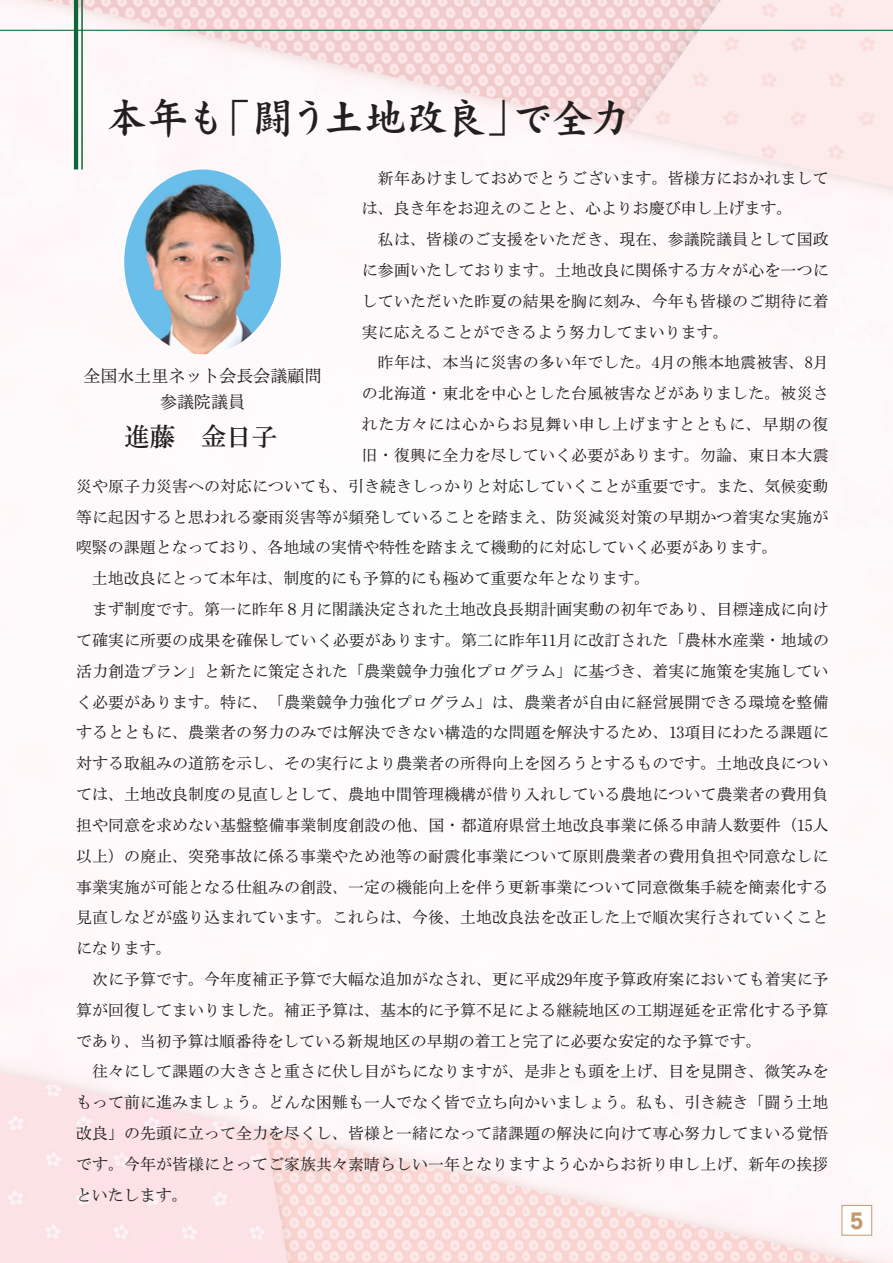
<style>
.page{position:relative;width:893px;height:1263px;background:#fff}
.page>*{position:absolute;margin:0;border:0;box-sizing:border-box;transform-origin:0 0}
.t1{font:42.45px "DF Kai Sho SB WINP RKSJ H";letter-spacing:-.095em;color:#231f20}
.t2{font:25.5px "Rg P Hon Mincho Bd 83 pv RKSJ H";color:#231f20}
.t3{font:21.3px "Rodin Pro EB";color:#c39a6b;scale:.9 1}
.t4{font:16.95px "Rg P Hon Mincho Md 83 pv RKSJ H";color:#231f20}
.t5{font:15.9px "Rg P Hon Mincho Md 83 pv RKSJ H";letter-spacing:.005em;color:#231f20}
.t6{font:15.9px "Rg P Hon Mincho Md 83 pv RKSJ H";letter-spacing:.045em;color:#231f20}
</style>
<div class="page">
<img style="left:0;top:0;width:893px;height:1263px">
<img style="left:124px;top:169px;width:157px;height:185px">
<hr style="left:74px;top:0;width:4px;height:169px;background:#0c6638">
<hr style="left:81px;top:0;width:2px;height:169px;background:#0c6638">
<hr style="left:0;top:30px;width:893px;height:1px;background:#0c6638">
<div style="left:842px;top:1205px;width:30px;height:30px;background:#fff;border:1px solid #c39a6b"></div>
<h1 class="t1" style="left:105px;top:96px;width:528px">本年も「闘う土地改良」で全力</h1>
<p class="t5" style="left:362px;top:169px;width:468px">　新年あけましておめでとうございます。皆様方におかれまして</p>
<p class="t5" style="left:362px;top:200px;width:432px">は、良き年をお迎えのことと、心よりお慶び申し上げます。</p>
<p class="t5" style="left:362px;top:231px;width:468px">　私は、皆様のご支援をいただき、現在、参議院議員として国政</p>
<p class="t5" style="left:362px;top:262px;width:468px">に参画いたしております。土地改良に関係する方々が心を一つに</p>
<p class="t5" style="left:362px;top:293px;width:468px">していただいた昨夏の結果を胸に刻み、今年も皆様のご期待に着</p>
<p class="t5" style="left:362px;top:324px;width:368px">実に応えることができるよう努力してまいります。</p>
<p class="t5" style="left:362px;top:354px;width:468px">　昨年は、本当に災害の多い年でした。4月の熊本地震被害、8月</p>
<p class="t5" style="left:362px;top:385px;width:468px">の北海道・東北を中心とした台風被害などがありました。被災さ</p>
<p class="t6" style="left:362px;top:416px;width:468px">れた方々には心からお見舞い申し上げますとともに、早期の復</p>
<p class="t5" style="left:362px;top:447px;width:468px">旧・復興に全力を尽していく必要があります。勿論、東日本大震</p>
<p class="t5" style="left:76px;top:478px;width:754px">災や原子力災害への対応についても、引き続きしっかりと対応していくことが重要です。また、気候変動</p>
<p class="t5" style="left:76px;top:509px;width:754px">等に起因すると思われる豪雨災害等が頻発していることを踏まえ、防災減災対策の早期かつ着実な実施が</p>
<p class="t5" style="left:76px;top:539px;width:703px">喫緊の課題となっており、各地域の実情や特性を踏まえて機動的に対応していく必要があります。</p>
<p class="t5" style="left:76px;top:570px;width:576px">　土地改良にとって本年は、制度的にも予算的にも極めて重要な年となります。</p>
<p class="t5" style="left:76px;top:601px;width:754px">　まず制度です。第一に昨年８月に閣議決定された土地改良長期計画実動の初年であり、目標達成に向け</p>
<p class="t5" style="left:76px;top:632px;width:754px">て確実に所要の成果を確保していく必要があります。第二に昨年11月に改訂された「農林水産業・地域の</p>
<p class="t5" style="left:76px;top:663px;width:754px">活力創造プラン」と新たに策定された「農業競争力強化プログラム」に基づき、着実に施策を実施してい</p>
<p class="t5" style="left:76px;top:693px;width:754px">く必要があります。特に、「農業競争力強化プログラム」は、農業者が自由に経営展開できる環境を整備</p>
<p class="t5" style="left:76px;top:724px;width:754px">するとともに、農業者の努力のみでは解決できない構造的な問題を解決するため、13項目にわたる課題に</p>
<p class="t5" style="left:76px;top:755px;width:754px">対する取組みの道筋を示し、その実行により農業者の所得向上を図ろうとするものです。土地改良につい</p>
<p class="t5" style="left:76px;top:786px;width:754px">ては、土地改良制度の見直しとして、農地中間管理機構が借り入れしている農地について農業者の費用負</p>
<p class="t5" style="left:76px;top:817px;width:754px">担や同意を求めない基盤整備事業制度創設の他、国・都道府県営土地改良事業に係る申請人数要件（15人</p>
<p class="t5" style="left:76px;top:848px;width:754px">以上）の廃止、突発事故に係る事業やため池等の耐震化事業について原則農業者の費用負担や同意なしに</p>
<p class="t5" style="left:76px;top:878px;width:754px">事業実施が可能となる仕組みの創設、一定の機能向上を伴う更新事業について同意徴集手続を簡素化する</p>
<p class="t5" style="left:76px;top:909px;width:754px">見直しなどが盛り込まれています。これらは、今後、土地改良法を改正した上で順次実行されていくこと</p>
<p class="t5" style="left:76px;top:940px;width:97px">になります。</p>
<p class="t5" style="left:76px;top:971px;width:754px">　次に予算です。今年度補正予算で大幅な追加がなされ、更に平成29年度予算政府案においても着実に予</p>
<p class="t5" style="left:76px;top:1002px;width:754px">算が回復してまいりました。補正予算は、基本的に予算不足による継続地区の工期遅延を正常化する予算</p>
<p class="t5" style="left:76px;top:1032px;width:687px">であり、当初予算は順番待をしている新規地区の早期の着工と完了に必要な安定的な予算です。</p>
<p class="t5" style="left:76px;top:1063px;width:754px">　往々にして課題の大きさと重さに伏し目がちになりますが、是非とも頭を上げ、目を見開き、微笑みを</p>
<p class="t5" style="left:76px;top:1094px;width:754px">もって前に進みましょう。どんな困難も一人でなく皆で立ち向かいましょう。私も、引き続き「闘う土地</p>
<p class="t5" style="left:76px;top:1125px;width:754px">改良」の先頭に立って全力を尽くし、皆様と一緒になって諸課題の解決に向けて専心努力してまいる覚悟</p>
<p class="t5" style="left:76px;top:1156px;width:754px">です。今年が皆様にとってご家族共々素晴らしい一年となりますよう心からお祈り申し上げ、新年の挨拶</p>
<p class="t5" style="left:76px;top:1187px;width:113px">といたします。</p>
<p class="t4" style="left:84px;top:367px;width:240px">全国水土里ネット会長会議顧問</p>
<p class="t4" style="left:160px;top:393px;width:87px">参議院議員</p>
<h2 class="t2" style="left:124px;top:424px;width:155px">進藤　金日子</h2>
<h3 class="t3" style="left:850px;top:1206px;width:16px">5</h3>
</div>
